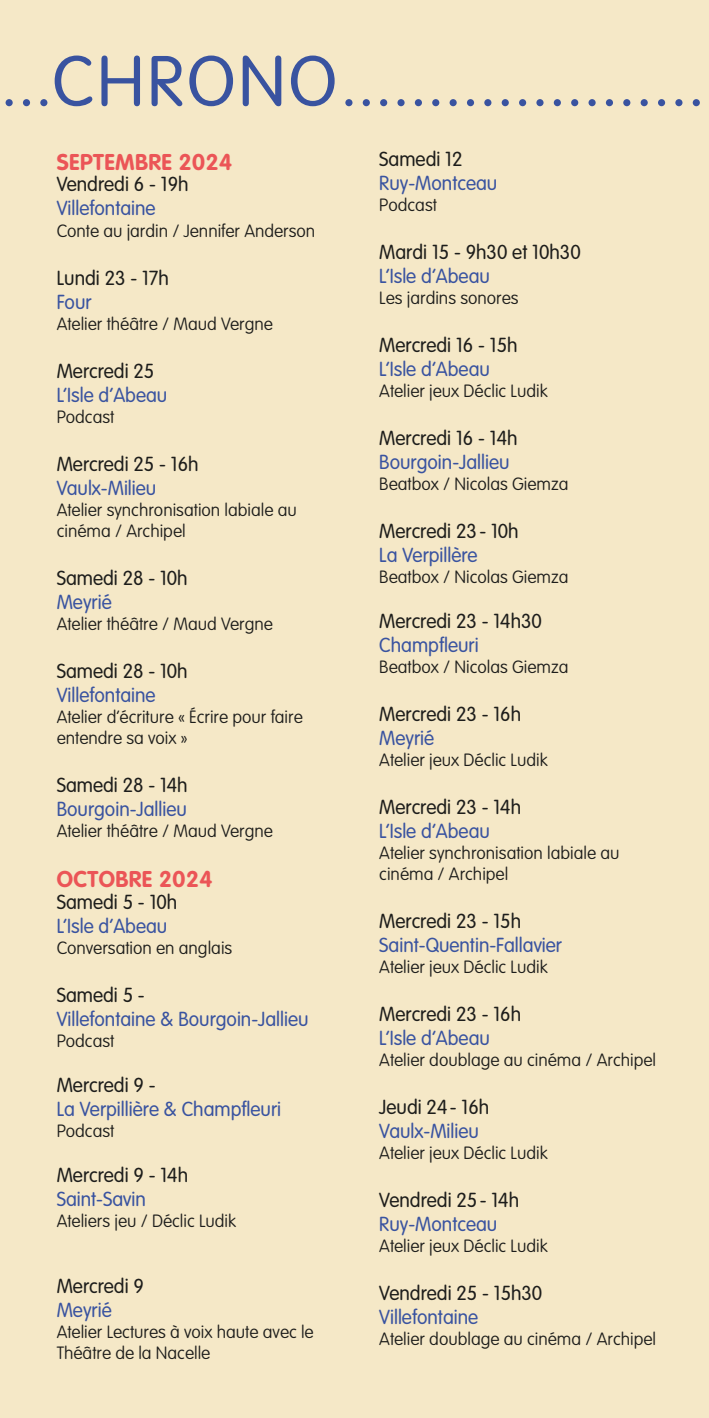
<style>
.page{position:relative;width:709px;height:1418px;background:#fff}
.page>*{position:absolute;margin:0;border:0;box-sizing:border-box;transform-origin:0 0}
.t1{font:300 70px "VAG Rounded Std";letter-spacing:.05em;color:#3953a0}
.t2{font:700 22.5px "VAG Rounded Std";letter-spacing:.02em;color:#eb5557}
.t3{font:300 20px "VAG Rounded Std";color:#3953a0}
.t4{font:300 20px "VAG Rounded Std";color:#1d1d1b}
.t5{font:100 17.5px/21px "VAG Rounded Std";color:#1d1d1b}
</style>
<div class="page">
<div style="left:1px;top:0;width:708px;height:1417px;background:#f5e8c7"></div>
<h1 class="t1" style="left:0;top:41px;width:706px">...CHRONO.....................</h1>
<p class="t2" style="left:57px;top:149px;width:177px">SEPTEMBRE 2024</p>
<p class="t4" style="left:57px;top:173px;width:133px">Vendredi 6 - 19h</p>
<p class="t3" style="left:57px;top:197px;width:100px">Villefontaine</p>
<p class="t5" style="left:57px;top:220px;width:260px">Conte au jardin / Jennifer Anderson</p>
<p class="t4" style="left:57px;top:266px;width:114px">Lundi 23 - 17h</p>
<p class="t3" style="left:57px;top:290px;width:36px">Four</p>
<p class="t5" style="left:57px;top:313px;width:218px">Atelier théâtre / Maud Vergne</p>
<p class="t4" style="left:57px;top:359px;width:99px">Mercredi 25</p>
<p class="t3" style="left:57px;top:383px;width:112px">L’Isle d’Abeau</p>
<p class="t5" style="left:57px;top:406px;width:59px">Podcast</p>
<p class="t4" style="left:57px;top:452px;width:143px">Mercredi 25 - 16h</p>
<p class="t3" style="left:57px;top:476px;width:101px">Vaulx-Milieu</p>
<p class="t5" style="left:57px;top:499px;width:242px">Atelier synchronisation labiale au cinéma / Archipel</p>
<p class="t4" style="left:57px;top:566px;width:132px">Samedi 28 - 10h</p>
<p class="t3" style="left:57px;top:590px;width:57px">Meyrié</p>
<p class="t5" style="left:57px;top:613px;width:218px">Atelier théâtre / Maud Vergne</p>
<p class="t4" style="left:57px;top:659px;width:132px">Samedi 28 - 10h</p>
<p class="t3" style="left:57px;top:683px;width:100px">Villefontaine</p>
<p class="t5" style="left:57px;top:706px;width:247px">Atelier d’écriture « Écrire pour faire entendre sa voix »</p>
<p class="t4" style="left:57px;top:773px;width:132px">Samedi 28 - 14h</p>
<p class="t3" style="left:57px;top:797px;width:132px">Bourgoin-Jallieu</p>
<p class="t5" style="left:57px;top:820px;width:218px">Atelier théâtre / Maud Vergne</p>
<p class="t2" style="left:57px;top:866px;width:157px">OCTOBRE 2024</p>
<p class="t4" style="left:57px;top:890px;width:122px">Samedi 5 - 10h</p>
<p class="t3" style="left:57px;top:914px;width:112px">L’Isle d’Abeau</p>
<p class="t5" style="left:57px;top:937px;width:177px">Conversation en anglais</p>
<p class="t4" style="left:57px;top:983px;width:90px">Samedi 5 -</p>
<p class="t3" style="left:57px;top:1007px;width:253px">Villefontaine &amp; Bourgoin-Jallieu</p>
<p class="t5" style="left:57px;top:1030px;width:59px">Podcast</p>
<p class="t4" style="left:57px;top:1073px;width:100px">Mercredi 9 -</p>
<p class="t3" style="left:57px;top:1097px;width:226px">La Verpillière &amp; Champfleuri</p>
<p class="t5" style="left:57px;top:1120px;width:59px">Podcast</p>
<p class="t4" style="left:57px;top:1163px;width:133px">Mercredi 9 - 14h</p>
<p class="t3" style="left:57px;top:1187px;width:91px">Saint-Savin</p>
<p class="t5" style="left:57px;top:1210px;width:181px">Ateliers jeu / Déclic Ludik</p>
<p class="t4" style="left:57px;top:1274px;width:89px">Mercredi 9</p>
<p class="t3" style="left:57px;top:1298px;width:57px">Meyrié</p>
<p class="t5" style="left:57px;top:1321px;width:258px">Atelier Lectures à voix haute avec le<br>Théâtre de la Nacelle</p>
<p class="t4" style="left:379px;top:147px;width:85px">Samedi 12</p>
<p class="t3" style="left:379px;top:171px;width:119px">Ruy-Montceau</p>
<p class="t5" style="left:379px;top:194px;width:59px">Podcast</p>
<p class="t4" style="left:379px;top:240px;width:203px">Mardi 15 - 9h30 et 10h30</p>
<p class="t3" style="left:379px;top:264px;width:112px">L’Isle d’Abeau</p>
<p class="t5" style="left:379px;top:287px;width:141px">Les jardins sonores</p>
<p class="t4" style="left:379px;top:333px;width:140px">Mercredi 16 - 15h</p>
<p class="t3" style="left:379px;top:357px;width:112px">L’Isle d’Abeau</p>
<p class="t5" style="left:379px;top:380px;width:170px">Atelier jeux Déclic Ludik</p>
<p class="t4" style="left:379px;top:426px;width:140px">Mercredi 16 - 14h</p>
<p class="t3" style="left:379px;top:450px;width:132px">Bourgoin-Jallieu</p>
<p class="t5" style="left:379px;top:473px;width:191px">Beatbox / Nicolas Giemza</p>
<p class="t4" style="left:379px;top:519px;width:141px">Mercredi 23- 10h</p>
<p class="t3" style="left:379px;top:543px;width:100px">La Verpillère</p>
<p class="t5" style="left:379px;top:566px;width:191px">Beatbox / Nicolas Giemza</p>
<p class="t4" style="left:379px;top:609px;width:164px">Mercredi 23 - 14h30</p>
<p class="t3" style="left:379px;top:633px;width:101px">Champfleuri</p>
<p class="t5" style="left:379px;top:656px;width:191px">Beatbox / Nicolas Giemza</p>
<p class="t4" style="left:379px;top:702px;width:143px">Mercredi 23 - 16h</p>
<p class="t3" style="left:379px;top:726px;width:57px">Meyrié</p>
<p class="t5" style="left:379px;top:749px;width:170px">Atelier jeux Déclic Ludik</p>
<p class="t4" style="left:379px;top:795px;width:143px">Mercredi 23 - 14h</p>
<p class="t3" style="left:379px;top:819px;width:112px">L’Isle d’Abeau</p>
<p class="t5" style="left:379px;top:842px;width:242px">Atelier synchronisation labiale au cinéma / Archipel</p>
<p class="t4" style="left:379px;top:909px;width:143px">Mercredi 23 - 15h</p>
<p class="t3" style="left:379px;top:933px;width:184px">Saint-Quentin-Fallavier</p>
<p class="t5" style="left:379px;top:956px;width:170px">Atelier jeux Déclic Ludik</p>
<p class="t4" style="left:379px;top:1002px;width:143px">Mercredi 23 - 16h</p>
<p class="t3" style="left:379px;top:1026px;width:112px">L’Isle d’Abeau</p>
<p class="t5" style="left:379px;top:1049px;width:278px">Atelier doublage au cinéma / Archipel</p>
<p class="t4" style="left:379px;top:1095px;width:111px">Jeudi 24- 16h</p>
<p class="t3" style="left:379px;top:1119px;width:101px">Vaulx-Milieu</p>
<p class="t5" style="left:379px;top:1142px;width:170px">Atelier jeux Déclic Ludik</p>
<p class="t4" style="left:379px;top:1188px;width:141px">Vendredi 25- 14h</p>
<p class="t3" style="left:379px;top:1212px;width:119px">Ruy-Montceau</p>
<p class="t5" style="left:379px;top:1235px;width:170px">Atelier jeux Déclic Ludik</p>
<p class="t4" style="left:379px;top:1281px;width:164px">Vendredi 25 - 15h30</p>
<p class="t3" style="left:379px;top:1305px;width:100px">Villefontaine</p>
<p class="t5" style="left:379px;top:1328px;width:278px">Atelier doublage au cinéma / Archipel</p>
</div>
